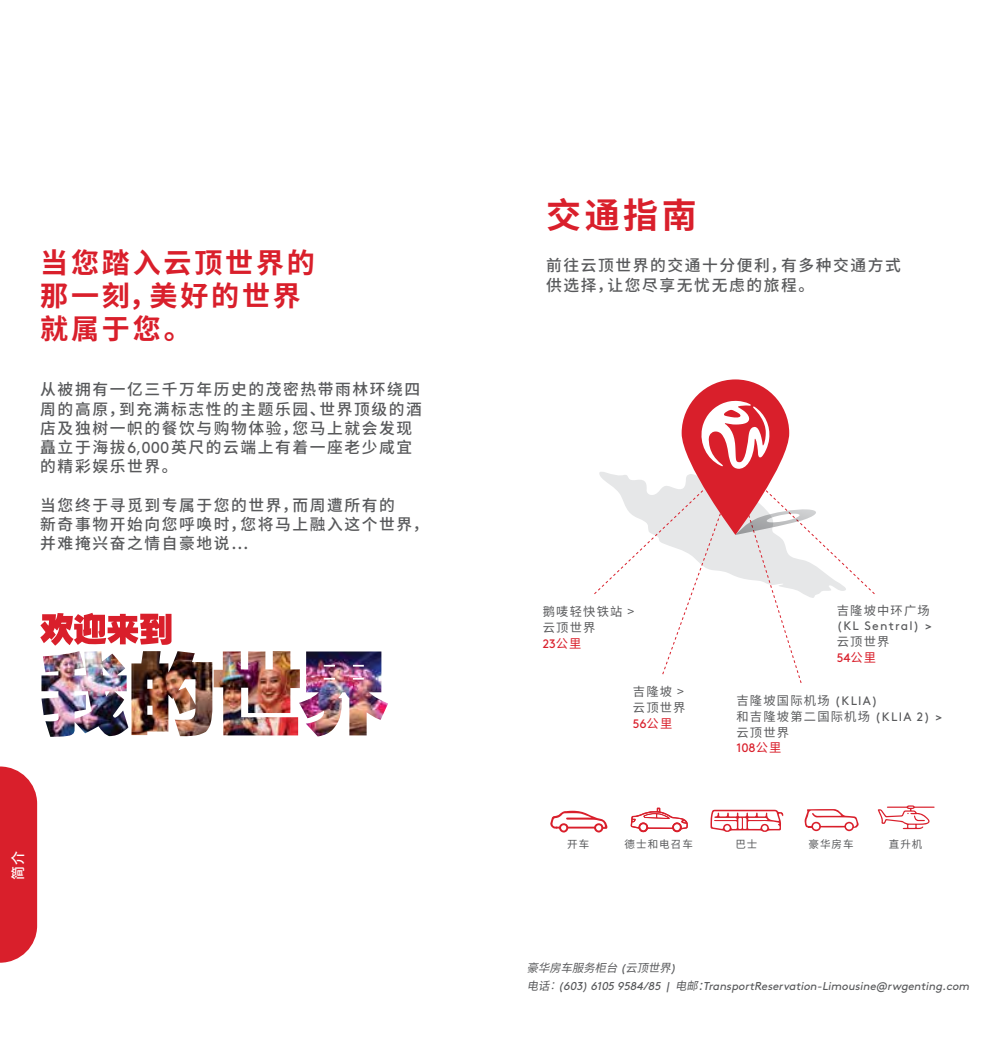
<style>
.page{position:relative;width:993px;height:1042px;background:#fff}
.page>*{position:absolute;margin:0;border:0;box-sizing:border-box;transform-origin:0 0}
.t1{font:700 35px "Source Han Sans CN";color:#d91f2b}
.t2{font:700 28px/33.2px "Source Han Sans CN";letter-spacing:.1em;color:#d91f2b}
.t3{font:500 15.75px/19.2px "Noto Sans CJ Ksc";letter-spacing:.1em;color:#58595b}
.t4{font:500 14px "Noto Sans CJ Ksc";color:#fff}
.t5{font:12.25px/15.8px "Source Han Sans CN";letter-spacing:.1em;color:#58595b}
.t6{font:12.25px "Brown";color:#d91f2b}
.t7{font:12.25px "Brown";letter-spacing:.1em;color:#58595b}
.t8{font:italic 11.38px "Brown";color:#58595b}
.t9{font:italic 11.38px "Source Han Sans CN";color:#58595b}
.t10{font:10.5px "Source Han Sans CN";letter-spacing:.1em;color:#58595b}
.s1{font-family:"Brown";font-weight:400}
.s2{font-family:"Source Han Sans CN"}
.s3{font-family:"Brown"}
.s4{font-family:"Koz Go Pr 6 N"}
</style>
<div class="page">
<svg style="left:0;top:766px;width:37px;height:196px;background:#dc303b"></svg>
<div style="left:681px;top:379px;width:108px;height:156px;background:#d91f2b;border-radius:54px"></div>
<svg style="left:594px;top:401px;width:280px;height:282px"></svg>
<svg style="left:877px;top:805px;width:57px;height:24px"></svg>
<svg style="left:710px;top:810px;width:73px;height:22px"></svg>
<svg style="left:804px;top:809px;width:54px;height:22px"></svg>
<svg style="left:550px;top:811px;width:57px;height:21px"></svg>
<svg style="left:630px;top:807px;width:57px;height:25px"></svg>
<img style="left:214px;top:651px;width:174px;height:85px">
<img style="left:41px;top:652px;width:87px;height:85px">
<img style="left:131px;top:651px;width:81px;height:85px">
<svg style="left:40px;top:613px;width:131px;height:39px"></svg>
<h2 class="t2" style="left:40px;top:246px;width:276px">当您踏入云顶世界的那一刻，美好的世界就属于您。</h2>
<p class="t3" style="left:40px;top:380px;width:383px">从被拥有一亿三千万年历史的茂密热带雨林环绕四周的高原，到充满标志性的主题乐园、世界顶级的酒店及独树一帜的餐饮与购物体验，您马上就会发现矗立于海拔<span class="s1">6,000</span>英尺的云端上有着一座老少咸宜的精彩娱乐世界。</p>
<p class="t3" style="left:40px;top:496px;width:390px">当您终于寻觅到专属于您的世界，而周遭所有的<br>新奇事物开始向您呼唤时，您将马上融入这个世界，并难掩兴奋之情自豪地说…</p>
<p class="t4" style="left:10px;top:880px;width:31px;rotate:-90deg">简介</p>
<h1 class="t1" style="left:546px;top:196px;width:152px">交通指南</h1>
<p class="t3" style="left:546px;top:256px;width:356px">前往云顶世界的交通十分便利，有多种交通方式供选择，让您尽享无忧无虑的旅程。</p>
<p class="t5" style="left:542px;top:604px;width:93px">鹅唛轻快铁站 &gt;云顶世界</p>
<p class="t6" style="left:542px;top:634px;width:40px">23<span class="s2">公里</span></p>
<p class="t5" style="left:632px;top:684px;width:54px">吉隆坡 &gt;云顶世界</p>
<p class="t6" style="left:632px;top:714px;width:41px">56<span class="s2">公里</span></p>
<p class="t5" style="left:836px;top:602px;width:95px">吉隆坡中环广场</p>
<p class="t7" style="left:836px;top:617px;width:97px">(KL Sentral) &gt;</p>
<p class="t5" style="left:836px;top:634px;width:54px">云顶世界</p>
<p class="t6" style="left:836px;top:648px;width:41px">54<span class="s2">公里</span></p>
<p class="t5" style="left:736px;top:693px;width:207px">吉隆坡国际机场 <span class="s3">(KLIA)<br></span>和吉隆坡第二国际机场 <span class="s3">(KLIA 2) &gt;</span>云顶世界</p>
<p class="t6" style="left:736px;top:739px;width:47px">108<span class="s2">公里</span></p>
<p class="t10" style="left:567px;top:838px;width:24px">开车</p>
<p class="t10" style="left:624px;top:838px;width:70px">德士和电召车</p>
<p class="t10" style="left:735px;top:838px;width:24px">巴士</p>
<p class="t10" style="left:808px;top:838px;width:47px">豪华房车</p>
<p class="t10" style="left:888px;top:838px;width:35px">直升机</p>
<p class="t9" style="left:527px;top:962px;width:153px">豪华房车服务柜台 <span class="s3">(</span> 云顶世界<span class="s3">)</span></p>
<p class="t8" style="left:526px;top:977px;width:446px"><span class="s2">电话</span><span class="s4">：</span>(603)6105 9584/85 | <span class="s2">电邮：</span>TransportReservation-Limousine@rwgenting.com</p>
</div>
